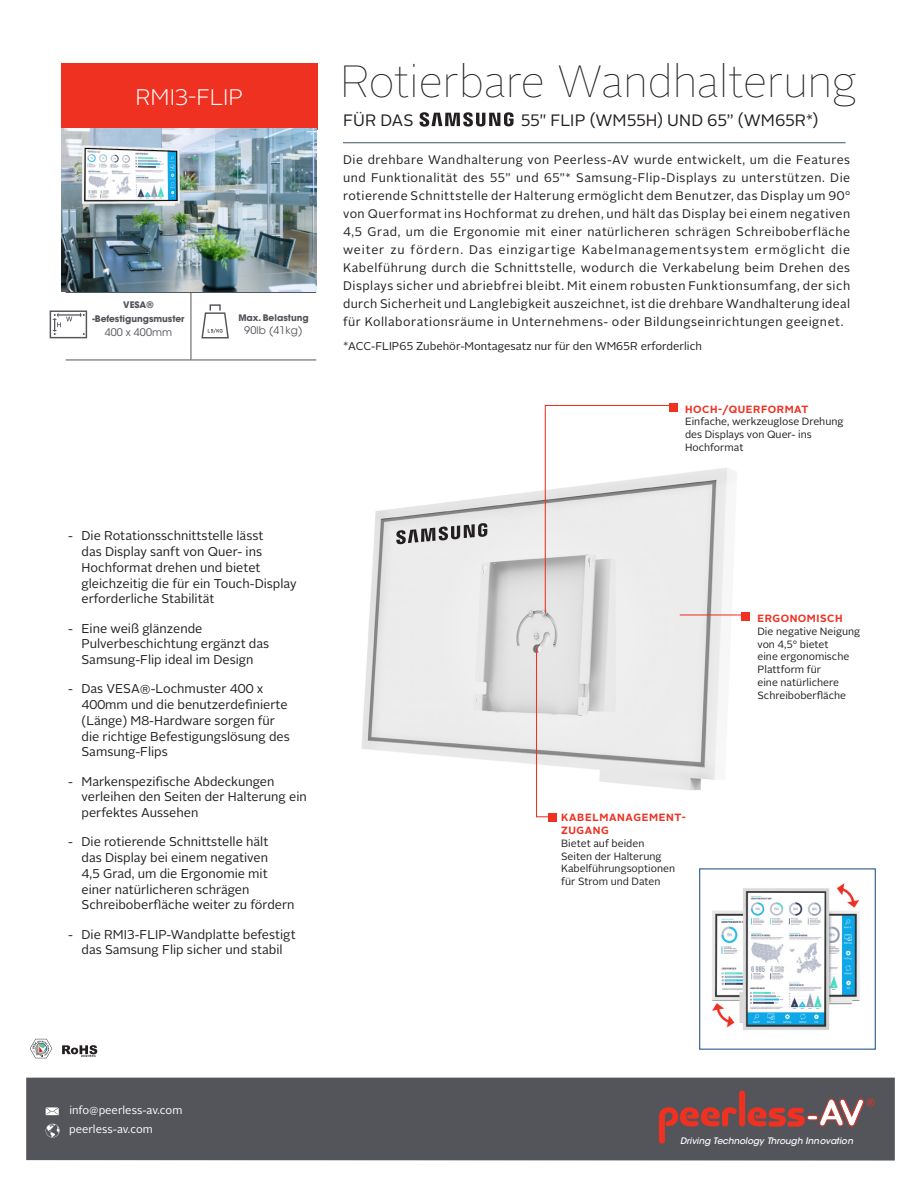
<style>
.page{position:relative;width:918px;height:1188px;background:#fff}
.page>*{position:absolute;margin:0;border:0;box-sizing:border-box;transform-origin:0 0}
.Product_Name{font:100 45px "Alright Sans";letter-spacing:-.01em;color:#231f20}
.Product_Number{font:300 22.5px "Alright Sans";letter-spacing:-.005em;color:#fff}
.Dimensions{font:16.5px "Alright Sans";color:#231f20}
.Bullets{font:12.75px/15.8px "Alright Sans";color:#231f20}
.Body{font:12.45px/18px "Alright Sans";letter-spacing:.04em;color:#231f20;text-align:justify}
.t1{font:11.25px "Alright Sans";color:#231f20}
.t2{font:11.25px "Alright Sans";color:#fff}
.t3{font:10.5px/12.8px "Alright Sans";color:#231f20}
.t4{font:700 10.5px/12.8px "Alright Sans";letter-spacing:.05em;color:#ef3122}
.t5{font:10.5px "ITC Avant Garde Std";color:#54555a}
.t6{font:700 9px "ITC Avant Garde Std";color:#54555a}
.t7{font:italic 500 8.85px "ITC Avant Garde Std";color:#fff}
.s1{font-family:"Century Gothic"}
</style>
<div class="page">
<hr style="left:343px;top:142px;width:503px;height:1px;background:#445465">
<img style="left:712px;top:883px;width:148px;height:147px">
<img style="left:361px;top:468px;width:381px;height:322px">
<div style="left:61px;top:63px;width:257px;height:67px;background:#ef3122"></div>
<hr style="left:66px;top:292px;width:250px;height:1px;background:#445465">
<div style="left:26px;top:1078px;width:869px;height:83px;background:#54555a"></div>
<svg style="left:659px;top:1107px;width:78px;height:37px"></svg>
<div style="left:739px;top:1091px;width:6px;height:36px;background:#ef3122;border-radius:3px"></div>
<svg style="left:748px;top:1099px;width:127px;height:28px"></svg>
<svg style="left:46px;top:1107px;width:13px;height:8px"></svg>
<svg style="left:46px;top:1124px;width:14px;height:14px"></svg>
<div style="left:699px;top:868px;width:177px;height:182px;border:1px solid #326195"></div>
<hr style="left:191px;top:292px;width:1px;height:68px;background:#54555a">
<hr style="left:66px;top:360px;width:250px;height:1px;background:#54555a">
<svg style="left:201px;top:304px;width:28px;height:34px"></svg>
<div style="left:50px;top:310px;width:37px;height:28px;border:1px solid #54555a"></div>
<hr style="left:58px;top:314px;width:22px;height:2px;background:#54555a">
<svg style="left:52px;top:312px;width:20px;height:23px"></svg>
<svg style="left:30px;top:1039px;width:22px;height:19px"></svg>
<svg style="left:62px;top:1045px;width:35px;height:12px"></svg>
<div style="left:669px;top:403px;width:9px;height:8px;background:#ef3122"></div>
<svg style="left:544px;top:405px;width:132px;height:208px"></svg>
<div style="left:742px;top:612px;width:8px;height:9px;background:#ef3122"></div>
<hr style="left:680px;top:614px;width:67px;height:1px;background:#ef3122">
<div style="left:548px;top:814px;width:8px;height:8px;background:#ef3122"></div>
<svg style="left:535px;top:647px;width:20px;height:171px"></svg>
<svg style="left:396px;top:523px;width:91px;height:22px;background:#a7a5a6"></svg>
<svg style="left:420px;top:112px;width:94px;height:15px"></svg>
<img style="left:61px;top:129px;width:255px;height:163px">
<p class="Product_Number" style="left:135px;top:82px;width:109px">RMI3-FLIP</p>
<p class="t6" style="left:123px;top:299px;width:32px">VESA®</p>
<p class="t6" style="left:92px;top:313px;width:94px">-Befestigungsmuster</p>
<p class="t5" style="left:105px;top:326px;width:69px">400 x 400mm</p>
<p class="t6" style="left:238px;top:312px;width:72px">Max. Belastung</p>
<p class="t5" style="left:244px;top:324px;width:60px">90lb (41kg)</p>
<p class="Bullets" style="left:82px;top:528px;width:217px;text-indent:-14px">- Die Rotationsschnittstelle lässt<br>das Display sanft von Quer- ins<br>Hochformat drehen und bietet gleichzeitig die für ein Touch-Display erforderliche Stabilität</p>
<p class="Bullets" style="left:82px;top:620px;width:189px;text-indent:-14px">- Eine weiß glänzende<br>Pulverbeschichtung ergänzt das<br>Samsung-Flip ideal im Design</p>
<p class="Bullets" style="left:82px;top:681px;width:210px;text-indent:-14px">- Das VESA®-Lochmuster 400 x<br>400mm und die benutzerdefinierte (Länge) M8-Hardware sorgen für die richtige Befestigungslösung des<br>Samsung-Flips</p>
<p class="Bullets" style="left:82px;top:773px;width:227px;text-indent:-14px">- Markenspezifische Abdeckungen verleihen den Seiten der Halterung ein perfektes Aussehen</p>
<p class="Bullets" style="left:82px;top:834px;width:215px;text-indent:-14px">- Die rotierende Schnittstelle hält<br>das Display bei einem negativen<br>4,5 Grad, um die Ergonomie mit einer natürlicheren schrägen Schreiboberfläche weiter zu fördern</p>
<p class="Bullets" style="left:68px;top:926px;width:229px;text-align:center">- Die RMI3-FLIP-Wandplatte befestigt das Samsung Flip sicher und stabil</p>
<p class="Product_Name" style="left:340px;top:51px;width:519px">Rotierbare Wandhalterung</p>
<p class="Dimensions" style="left:343px;top:109px;width:72px">FÜR DAS</p>
<p class="Dimensions" style="left:521px;top:109px;width:299px">55" FLIP (WM55H) UND 65” (WM65R*)</p>
<p class="Body" style="left:343px;top:151px;width:509px">Die drehbare Wandhalterung von Peerless-AV wurde entwickelt, um die Features und Funktionalität des 55” und 65”* Samsung-Flip-Displays zu unterstützen. Die rotierende Schnittstelle der Halterung ermöglicht dem Benutzer, das Display um 90° von Querformat ins Hochformat zu drehen, und hält das Display bei einem negativen 4,5 Grad, um die Ergonomie mit einer natürlicheren schrägen Schreiboberfläche weiter zu fördern. Das einzigartige Kabelmanagementsystem ermöglicht die Kabelführung durch die Schnittstelle, wodurch die Verkabelung beim Drehen des Displays sicher und abriebfrei bleibt. Mit einem robusten Funktionsumfang, der sich durch Sicherheit und Langlebigkeit auszeichnet, ist die drehbare Wandhalterung ideal für Kollaborationsräume in Unternehmens- oder Bildungseinrichtungen geeignet.</p>
<p class="t1" style="left:343px;top:338px;width:360px"><span class="s1">*</span>ACC-FLIP65 Zubehör-Montagesatz nur für den WM65R erforderlich</p>
<p class="t4" style="left:685px;top:403px;width:125px">HOCH-/QUERFORMAT</p>
<p class="t3" style="left:685px;top:415px;width:160px">Einfache, werkzeuglose Drehung des Displays von Quer- ins<br>Hochformat</p>
<p class="t4" style="left:561px;top:811px;width:126px">KABELMANAGEMENT-<br>ZUGANG</p>
<p class="t3" style="left:561px;top:837px;width:115px">Bietet auf beiden<br>Seiten der Halterung<br>Kabelführungsoptionen für Strom und Daten</p>
<p class="t4" style="left:757px;top:612px;width:87px">ERGONOMISCH</p>
<p class="t3" style="left:757px;top:625px;width:104px">Die negative Neigung von 4,5° bietet<br>eine ergonomische<br>Plattform für<br>eine natürlichere<br>Schreiboberfläche</p>
<p class="t2" style="left:69px;top:1103px;width:114px">info@peerless-av.com</p>
<p class="t2" style="left:69px;top:1122px;width:85px">peerless-av.com</p>
<p class="t7" style="left:680px;top:1135px;width:174px">Driving Technology Through Innovation</p>
</div>
